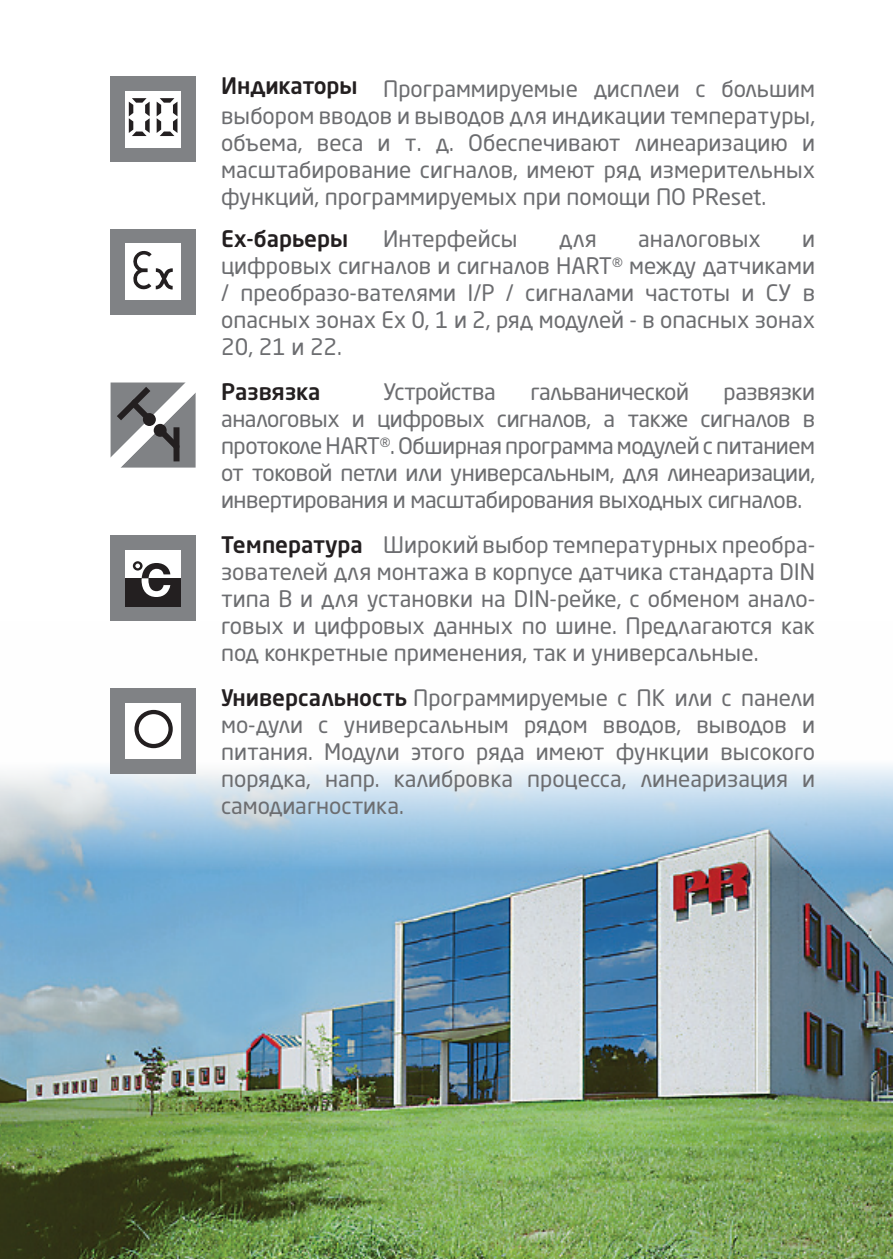
<style>
.page{position:relative;width:893px;height:1259px;background:#fff}
.page>*{position:absolute;margin:0;border:0;box-sizing:border-box;transform-origin:0 0}
.t1{font:22.5px/27px "Neo Sans Pro Cyr";color:#6c6d70;text-align:justify}
.t2{font:500 22.5px "Neo Sans Pro Cyr";color:#231f20}
.t3{font:22.5px "Neo Sans Pro Cyr";letter-spacing:-.02em;color:#6c6d70}
.s1{font-size:18px}
.s2{font-weight:500;color:#231f20}
</style>
<div class="page">
<img style="left:0;top:688px;width:893px;height:571px">
<div style="left:111px;top:77px;width:85px;height:85px;background:#808285"></div>
<div style="left:125px;top:91px;width:56px;height:56px;background:#fff"></div>
<svg style="left:129px;top:98px;width:21px;height:38px"></svg>
<svg style="left:157px;top:98px;width:20px;height:38px"></svg>
<div style="left:111px;top:229px;width:85px;height:86px;background:#808285"></div>
<div style="left:125px;top:244px;width:56px;height:56px;background:#fff"></div>
<svg style="left:133px;top:250px;width:40px;height:40px"></svg>
<svg style="left:111px;top:382px;width:85px;height:85px"></svg>
<div style="left:143px;top:413px;width:13px;height:13px;background:#231f20;border-radius:50%"></div>
<div style="left:154px;top:424px;width:13px;height:13px;background:#231f20;border-radius:50%"></div>
<div style="left:111px;top:535px;width:85px;height:85px;background:#808285"></div>
<div style="left:125px;top:550px;width:56px;height:28px;background:#fff"></div>
<div style="left:125px;top:578px;width:56px;height:28px;background:#231f20"></div>
<svg style="left:133px;top:561px;width:37px;height:36px"></svg>
<div style="left:111px;top:688px;width:85px;height:85px;background:#808285"></div>
<div style="left:126px;top:702px;width:55px;height:56px;background:#fff"></div>
<div style="left:134px;top:710px;width:39px;height:38px;border:4px solid #231f20;border-radius:50%"></div>
<p class="t2" style="left:221px;top:71px;width:138px">Индикаторы</p>
<p class="t1" style="left:221px;top:75px;width:596px;text-indent:162px">Программируемые дисплеи с большим выбором вводов и выводов для индикации температуры, объема, веса и т. д. Обеспечивают линеаризацию и масштабирование сигналов, имеют ряд измерительных функций, программируемых при помощи ПО PReset.</p>
<p class="t1" style="left:383px;top:225px;width:136px">Интерфейсы</p>
<p class="t1" style="left:559px;top:225px;width:39px">для</p>
<p class="t1" style="left:638px;top:225px;width:124px">аналоговых</p>
<p class="t2" style="left:221px;top:224px;width:128px">Ex-барьеры</p>
<p class="t1" style="left:221px;top:225px;width:596px;text-indent:581px">и цифровых сигналов и сигналов HART<span class="s1">®</span> между датчиками / преобразо-вателями I/P / сигналами частоты и СУ в опасных зонах Ex 0, 1 и 2, ряд модулей - в опасных зонах 20, 21 и 22.</p>
<p class="t3" style="left:383px;top:378px;width:114px">Устройства</p>
<p class="t3" style="left:530px;top:378px;width:160px">гальванической</p>
<p class="t2" style="left:221px;top:377px;width:101px">Развязка</p>
<p class="t1" style="left:221px;top:378px;width:596px;text-indent:502px">развязки аналоговых и цифровых сигналов, а также сигналов в протоколе HART<span class="s1">®</span>. Обширная программа модулей с питанием от токовой петли или универсальным, для линеаризации, инвертирования и масштабирования выходных сигналов.</p>
<p class="t1" style="left:221px;top:530px;width:596px;text-indent:162px">Широкий выбор температурных преобра&shy;зователей для монтажа в корпусе датчика стандарта DIN типа B и для установки на DIN-рейке, с обменом анало&shy;говых и цифровых данных по шине. Предлагаются как под конкретные применения, так и универсальные.</p>
<p class="t2" style="left:221px;top:530px;width:143px">Температура</p>
<p class="t1" style="left:221px;top:683px;width:596px"><span class="s2">Универсальность</span> Программируемые с ПК или с панели мо-дули с универсальным рядом вводов, выводов и питания. Модули этого ряда имеют функции высокого порядка, напр. калибровка процесса, линеаризация и самодиагностика.</p>
</div>
